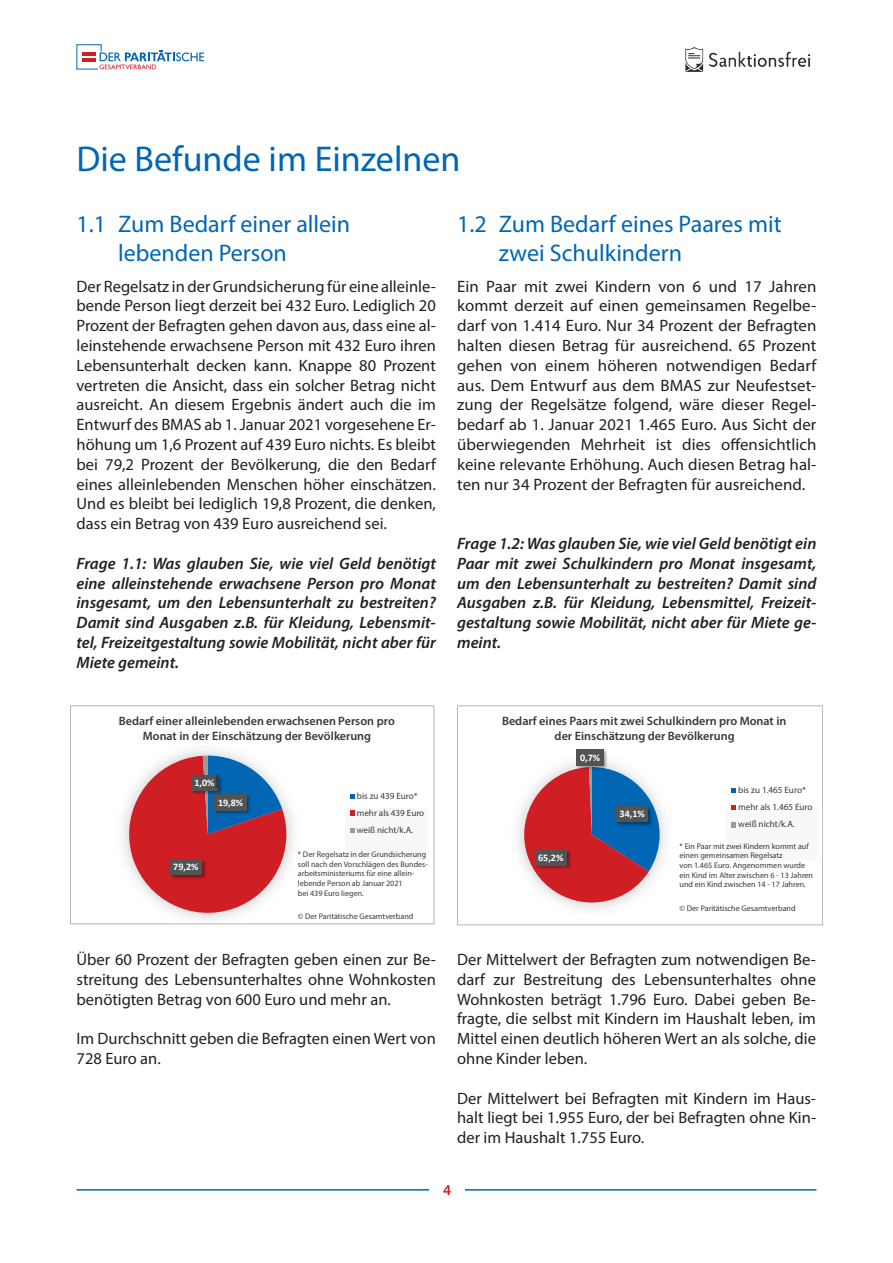
<style>
.page{position:relative;width:893px;height:1263px;background:#fff}
.page>*{position:absolute;margin:0;border:0;box-sizing:border-box;transform-origin:0 0}
.t1{font:36px "Myriad Pro";color:#0166b3}
.t2{font:24px/28.8px "Myriad Pro";color:#0166b3}
.t3{font:16.5px/19.8px "Myriad Pro";color:#231f20;text-align:justify}
.t4{font:italic 600 16.5px/19.8px "Myriad Pro";color:#231f20;text-align:justify}
.t5{font:600 15px "Myriad Pro";color:#d01e25}
.t6{font:600 12.15px/14.9px "Myriad Pro";color:#36393c;text-align:center}
.t7{font:700 10.05px "Calibri";color:#fff}
.t8{font:9.15px/17.1px "Myriad Pro";color:#36393c}
.t9{font:8.1px/9.8px "Myriad Pro";color:#36393c}
</style>
<div class="page">
<hr style="left:77px;top:1189px;width:739px;height:1px;background:#0166b3">
<div style="left:429px;top:1184px;width:36px;height:26px;background:#fff"></div>
<svg style="left:77px;top:44px;width:127px;height:25px"></svg>
<img style="left:685px;top:47px;width:126px;height:25px">
<img style="left:182px;top:749px;width:46px;height:7px">
<svg style="left:122px;top:756px;width:172px;height:164px"></svg>
<img style="left:213px;top:792px;width:40px;height:24px">
<div style="left:215px;top:795px;width:31px;height:15px;background:#515455"></div>
<img style="left:168px;top:857px;width:40px;height:24px">
<div style="left:170px;top:859px;width:32px;height:15px;background:#515455"></div>
<img style="left:189px;top:773px;width:35px;height:24px">
<div style="left:191px;top:775px;width:27px;height:15px;background:#515455"></div>
<div style="left:345px;top:809px;width:83px;height:51px;background:#f8f8f8"></div>
<svg style="left:350px;top:794px;width:5px;height:4px"></svg>
<svg style="left:350px;top:810px;width:5px;height:5px"></svg>
<svg style="left:350px;top:828px;width:5px;height:4px"></svg>
<div style="left:70px;top:705px;width:364px;height:219px;border:1px solid #b2b6b6"></div>
<svg style="left:515px;top:767px;width:145px;height:145px"></svg>
<img style="left:614px;top:804px;width:40px;height:24px">
<div style="left:616px;top:806px;width:32px;height:16px;background:#515455"></div>
<img style="left:533px;top:847px;width:40px;height:24px">
<div style="left:535px;top:849px;width:32px;height:16px;background:#515455"></div>
<img style="left:575px;top:749px;width:35px;height:23px">
<div style="left:577px;top:750px;width:26px;height:15px;background:#515455"></div>
<div style="left:726px;top:809px;width:90px;height:51px;background:#f8f8f8"></div>
<svg style="left:731px;top:788px;width:5px;height:5px"></svg>
<svg style="left:731px;top:805px;width:5px;height:5px"></svg>
<svg style="left:731px;top:822px;width:5px;height:5px"></svg>
<div style="left:457px;top:705px;width:366px;height:220px;border:1px solid #b2b6b6"></div>
<h1 class="t1" style="left:77px;top:137px;width:385px">Die Befunde im Einzelnen</h1>
<h2 class="t2" style="left:118px;top:209px;width:234px;text-indent:-42px">1.1 Zum Bedarf einer allein lebenden Person</h2>
<p class="t3" style="left:77px;top:276px;width:361px">Der Regelsatz in der Grundsicherung für eine alleinle&shy;bende Person liegt derzeit bei 432 Euro. Lediglich 20<br>Prozent der Befragten gehen davon aus, dass eine al&shy;leinstehende erwachsene Person mit 432 Euro ihren Lebensunterhalt decken kann. Knappe 80 Prozent vertreten die Ansicht, dass ein solcher Betrag nicht ausreicht. An diesem Ergebnis ändert auch die im Entwurf des BMAS ab 1. Januar 2021 vorgesehene Er&shy;höhung um 1,6 Prozent auf 439 Euro nichts. Es bleibt bei 79,2 Prozent der Bevölkerung, die den Bedarf eines alleinlebenden Menschen höher einschätzen.<br>Und es bleibt bei lediglich 19,8 Prozent, die denken, dass ein Betrag von 439 Euro ausreichend sei.</p>
<p class="t4" style="left:77px;top:553px;width:361px">Frage 1.1: Was glauben Sie, wie viel Geld benötigt eine alleinstehende erwachsene Person pro Monat insgesamt, um den Lebensunterhalt zu bestreiten?<br>Damit sind Ausgaben z.B. für Kleidung, Lebensmit&shy;tel, Freizeitgestaltung sowie Mobilität, nicht aber für Miete gemeint.</p>
<p class="t6" style="left:119px;top:713px;width:278px">Bedarf einer alleinlebenden erwachsenen Person pro<br>Monat in der Einschätzung der Bevölkerung</p>
<p class="t7" style="left:194px;top:776px;width:22px">1,0%</p>
<p class="t8" style="left:357px;top:787px;width:69px">bis zu 439 Euro* mehr als 439 Euro weiß nicht/k.A.</p>
<p class="t9" style="left:298px;top:849px;width:132px">* Der Regelsatz in der Grundsicherung soll nach den Vorschlägen des Bundes&shy;arbeitsministeriums für eine allein&shy;lebende Person ab Januar 2021<br>bei 439 Euro liegen.</p>
<p class="t9" style="left:298px;top:912px;width:117px">© Der Paritätische Gesamtverband</p>
<p class="t3" style="left:77px;top:949px;width:361px">Über 60 Prozent der Befragten geben einen zur Be&shy;streitung des Lebensunterhaltes ohne Wohnkosten benötigten Betrag von 600 Euro und mehr an.</p>
<p class="t3" style="left:77px;top:1028px;width:361px">Im Durchschnitt geben die Befragten einen Wert von<br>728 Euro an.</p>
<p class="t7" style="left:218px;top:795px;width:27px">19,8%</p>
<p class="t7" style="left:173px;top:860px;width:27px">79,2%</p>
<h2 class="t2" style="left:499px;top:209px;width:284px;text-indent:-42px">1.2 Zum Bedarf eines Paares mit zwei Schulkindern</h2>
<p class="t3" style="left:457px;top:276px;width:361px">Ein Paar mit zwei Kindern von 6 und 17 Jahren kommt derzeit auf einen gemeinsamen Regelbe&shy;darf von 1.414 Euro. Nur 34 Prozent der Befragten halten diesen Betrag für ausreichend. 65 Prozent gehen von einem höheren notwendigen Bedarf aus. Dem Entwurf aus dem BMAS zur Neufestset&shy;zung der Regelsätze folgend, wäre dieser Regel&shy;bedarf ab 1. Januar 2021 1.465 Euro. Aus Sicht der überwiegenden Mehrheit ist dies offensichtlich keine relevante Erhöhung. Auch diesen Betrag hal&shy;ten nur 34 Prozent der Befragten für ausreichend.</p>
<p class="t4" style="left:457px;top:533px;width:361px">Frage 1.2: Was glauben Sie, wie viel Geld benötigt ein Paar mit zwei Schulkindern pro Monat insgesamt, um den Lebensunterhalt zu bestreiten? Damit sind Ausgaben z.B. für Kleidung, Lebensmittel, Freizeit&shy;gestaltung sowie Mobilität, nicht aber für Miete ge&shy;meint.</p>
<p class="t6" style="left:502px;top:713px;width:286px">Bedarf eines Paars mit zwei Schulkindern pro Monat in der Einschätzung der Bevölkerung</p>
<p class="t7" style="left:580px;top:751px;width:22px">0,7%</p>
<p class="t7" style="left:538px;top:850px;width:27px">65,2%</p>
<p class="t7" style="left:620px;top:807px;width:27px">34,1%</p>
<p class="t8" style="left:738px;top:781px;width:76px">bis zu 1.465 Euro* mehr als 1.465 Euro weiß nicht/k.A.</p>
<p class="t9" style="left:680px;top:841px;width:135px">* Ein Paar mit zwei Kindern kommt auf einen gemeinsamen Regelsatz<br>von 1.465 Euro. Angenommen wurde ein Kind im Alter zwischen 6 - 13 Jahren und ein Kind zwischen 14 - 17 Jahren.</p>
<p class="t9" style="left:680px;top:904px;width:118px">© Der Paritätische Gesamtverband</p>
<p class="t3" style="left:457px;top:949px;width:360px">Der Mittelwert der Befragten zum notwendigen Be&shy;darf zur Bestreitung des Lebensunterhaltes ohne Wohnkosten beträgt 1.796 Euro. Dabei geben Be&shy;fragte, die selbst mit Kindern im Haushalt leben, im Mittel einen deutlich höheren Wert an als solche, die ohne Kinder leben.</p>
<p class="t3" style="left:457px;top:1088px;width:360px">Der Mittelwert bei Befragten mit Kindern im Haus&shy;halt liegt bei 1.955 Euro, der bei Befragten ohne Kin&shy;der im Haushalt 1.755 Euro.</p>
<p class="t5" style="left:443px;top:1181px;width:10px">4</p>
</div>
